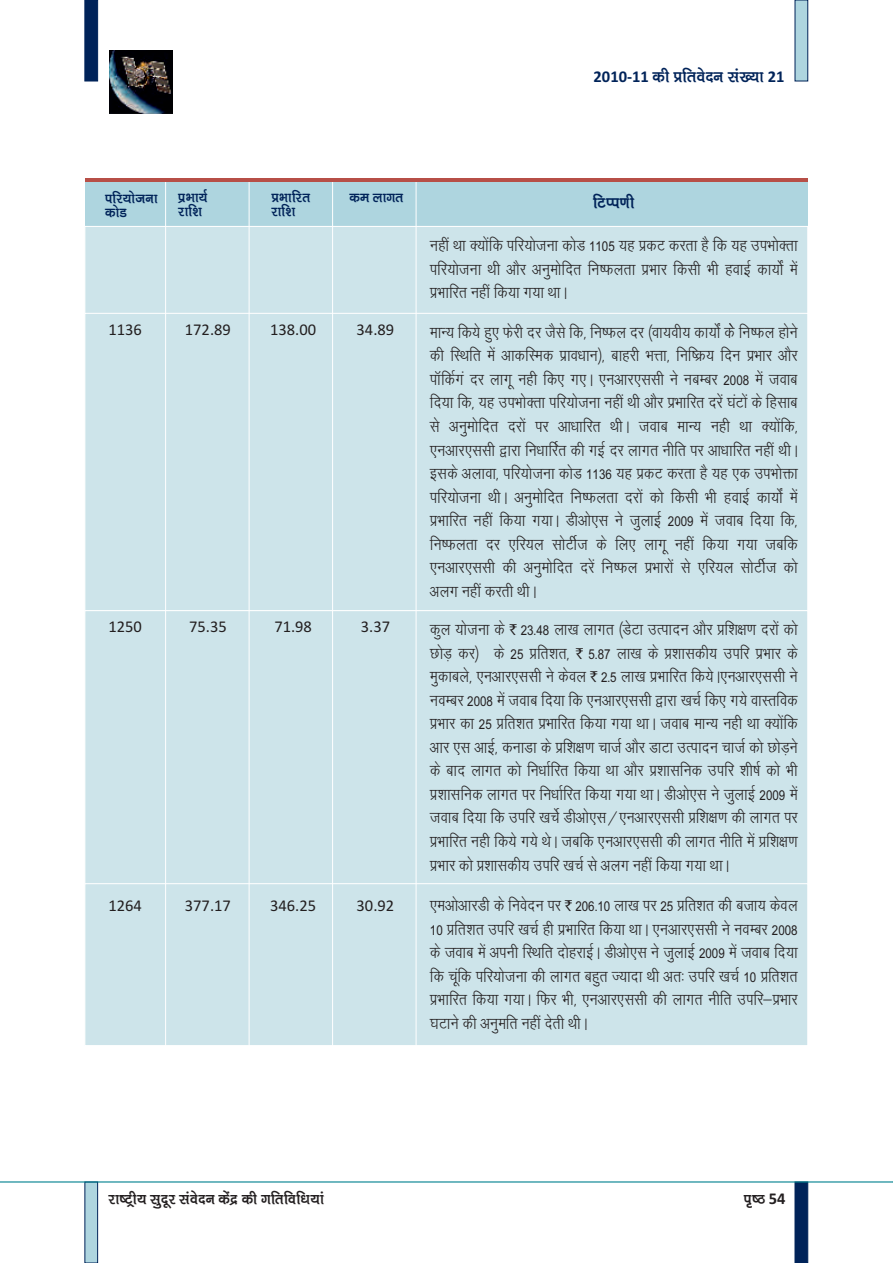
<style>
.page{position:relative;width:893px;height:1263px;background:#fff}
.page>*{position:absolute;margin:0;border:0;box-sizing:border-box;transform-origin:0 0}
.t1{font:100 19.5px/23.5px "Kruti Dev 010";color:#231f20;text-align:justify}
.t2{font:19.5px "Kruti Dev 710";color:#002359}
.t3{font:18px "Kruti Dev 710";color:#231f20}
.t4{font:16.5px "Calibri";color:#231f20}
.t5{font:16.5px/14.1px "Kruti Dev 710";color:#002359}
.t6{font:15px "Rupee Foradian";color:#231f20}
.s1{font-family:"Calibri";font-weight:700;font-size:16.5px}
.s2{font-family:"Rupee Foradian";font-weight:400;font-size:15px}
</style>
<div class="page">
<div style="left:85px;top:179px;width:723px;height:47px;background:#aed5df"></div>
<svg style="left:794px;top:1182px;width:15px;height:81px"></svg>
<svg style="left:84px;top:1182px;width:14px;height:81px"></svg>
<hr style="left:0;top:1181px;width:893px;height:1px;background:#00828f">
<svg style="left:84px;top:0;width:14px;height:82px"></svg>
<svg style="left:794px;top:0;width:15px;height:82px"></svg>
<img style="left:109px;top:50px;width:64px;height:64px">
<div style="left:85px;top:227px;width:723px;height:86px;background:#cde4ea"></div>
<div style="left:85px;top:314px;width:723px;height:296px;background:#cde4ea"></div>
<div style="left:85px;top:611px;width:723px;height:272px;background:#cde4ea"></div>
<div style="left:85px;top:884px;width:723px;height:161px;background:#cde4ea"></div>
<hr style="left:416px;top:179px;width:1px;height:890px;background:#fff">
<hr style="left:332px;top:179px;width:1px;height:890px;background:#fff">
<hr style="left:249px;top:179px;width:1px;height:890px;background:#fff">
<hr style="left:165px;top:179px;width:1px;height:890px;background:#fff">
<hr style="left:85px;top:179px;width:723px;height:3px;background:#b74f47">
<p class="t2" style="left:594px;top:66px;width:193px"><span class="s1">2010-11</span> dh Áfrosnu la[;k <span class="s1">21</span></p>
<p class="t5" style="left:178px;top:190px;width:31px">izHkk;Z jkf'k</p>
<p class="t2" style="left:593px;top:192px;width:43px">fVIi.kh</p>
<p class="t5" style="left:105px;top:191px;width:54px">ifj;kstuk dksM</p>
<p class="t5" style="left:271px;top:190px;width:40px">ÁHkkfjr</p>
<p class="t5" style="left:349px;top:190px;width:56px">de ykxr</p>
<p class="t5" style="left:271px;top:204px;width:26px">jkf'k</p>
<p class="t1" style="left:430px;top:234px;width:369px">ugha Fkk D;ksafd ifj;kstuk dksM 1105 ;g izdV djrk gS fd ;g miHkksDrk ifj;kstuk Fkh vkSj vuqeksfnr fu"Qyrk izHkkj fdlh Hkh gokbZ dk;ksZa esa izHkkfjr ugha fd;k x;k FkkA</p>
<p class="t4" style="left:108px;top:323px;width:35px">1136</p>
<p class="t4" style="left:108px;top:620px;width:35px">1250</p>
<p class="t4" style="left:185px;top:323px;width:48px">172.89</p>
<p class="t4" style="left:270px;top:323px;width:48px">138.00</p>
<p class="t4" style="left:189px;top:620px;width:39px">75.35</p>
<p class="t4" style="left:274px;top:620px;width:39px">71.98</p>
<p class="t4" style="left:357px;top:323px;width:39px">34.89</p>
<p class="t4" style="left:361px;top:620px;width:31px">3.37</p>
<p class="t1" style="left:430px;top:320px;width:369px">ekU; fd;s gq, Qsjh nj tSls fd] fu”Qy nj ¼ok;oh; dk;ksaZ ds fu"Qy gksus dh fLFkfr esa vkdfLed izko/kku½] ckgjh HkÙkk] fuf”Ø; fnu izHkkj vkSj ikWfdZxa nj ykxw ugh fd, x,A ,uvkj,llh us ucEcj 2008 esa tokc fn;k fd] ;g miHkksDrk ifj;kstuk ugha Fkh vkSj izHkkfjr njsa ?kaVksa ds fglkc ls vuqeksfnr njksa ij vk/kkfjr FkhA tokc ekU; ugh Fkk D;ksafd] ,uvkj,llh }kjk fu/kkfjZr dh xbZ nj ykxr uhfr ij vk/kkfjr ugha FkhA blds vykok] ifj;kstuk dksM 1136 ;g izdV djrk gS ;g ,d miHkksäk ifj;kstuk FkhA vuqeksfnr fu"Qyrk njksa dks fdlh Hkh gokbZ dk;ksZa esa izHkkfjr ugha fd;k x;kA Mhvks,l us tqykbZ 2009 esa tokc fn;k fd] fu"Qyrk nj ,fj;y lksVhZt ds fy, ykxw ugha fd;k x;k tcfd ,uvkj,llh dh vuqeksfnr njsa fu"Qy izHkkjksa ls ,fj;y lksVhZt dks vyx ugha djrh FkhA</p>
<p class="t1" style="left:430px;top:618px;width:369px">dqy ;kstuk ds 23-48 yk[k ykxr ¼MsVk mRiknu vkSj çf'k{k.k njksa dks NksM+ dj½ ds 25 çfr'kr] <span class="s2">`</span> 5-87 yk[k ds ç'kkldh; mifj izHkkj ds eqdkcys] ,uvkj,llh us dsoy <span class="s2">`</span> 2-5 yk[k izHkkfjr fd;sA,uvkj,llh us uoEcj 2008 esa tokc fn;k fd ,uvkj,llh }kjk [kpZ fd, x;s okLrfod izHkkj dk 25 çfr'kr izHkkfjr fd;k x;k FkkA tokc ekU; ugh Fkk D;ksafd vkj ,l vkbZ] dukMk ds izf'k{k.k pktZ vkSj MkVk mRiknu pktZ dks NksM+us ds ckn ykxr dks fu/kkZfjr fd;k Fkk vkSj iz'kklfud mifj 'kh"kZ dks Hkh iz'kklfud ykxr ij fu/kkZfjr fd;k x;k FkkA Mhvks,l us tqykbZ 2009 esa tokc fn;k fd mifj [kpsZ Mhvks,l@,uvkj,llh çf'k{k.k dh ykxr ij izHkkfjr ugh fd;s x;s FksA tcfd ,uvkj,llh dh ykxr uhfr esa çf'k{k.k izHkkj dks ç'kkldh; mifj [kpZ ls vyx ugha fd;k x;k FkkA</p>
<p class="t6" style="left:509px;top:624px;width:9px">`</p>
<p class="t4" style="left:108px;top:898px;width:35px">1264</p>
<p class="t4" style="left:185px;top:898px;width:48px">377.17</p>
<p class="t4" style="left:270px;top:898px;width:48px">346.25</p>
<p class="t4" style="left:357px;top:898px;width:39px">30.92</p>
<p class="t1" style="left:430px;top:893px;width:369px">,evksvkjMh ds fuosnu ij <span class="s2">`</span> 206-10 yk[k ij 25 çfr'kr dh ctk; dsoy 10 çfr'kr mifj [kpZ gh izHkkfjr fd;k FkkA ,uvkj,llh us uoEcj 2008 ds tokc eas viuh fLFkfr nksgjkbZA Mhvks,l us tqykbZ 2009 esa tokc fn;k fd pwafd ifj;kstuk dh ykxr cgqr T;knk Fkh vr% mifj [kpZ 10 çfr'kr izHkkfjr fd;k x;kA fQj Hkh] ,uvkj,llh dh ykxr uhfr mifj&amp;izHkkj ?kVkus dh vuqefr ugha nsrh FkhA</p>
<p class="t3" style="left:108px;top:1190px;width:217px">jk”Vªh; lqnwj laosnu dsanz dh xfrfof/k;ka</p>
<p class="t3" style="left:744px;top:1190px;width:43px">i`"B <span class="s1">54</span></p>
</div>
